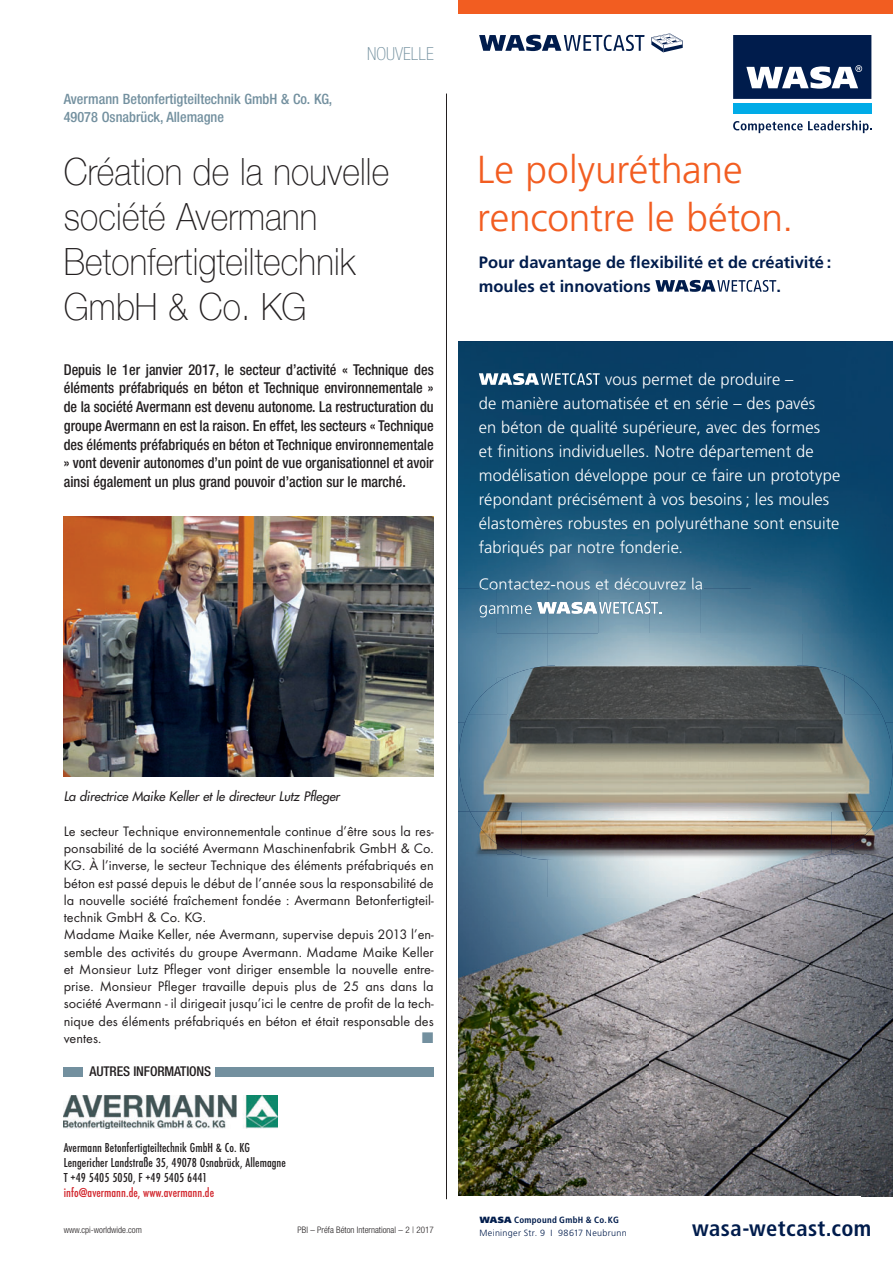
<style>
.page{position:relative;width:893px;height:1263px;background:#fff}
.page>*{position:absolute;margin:0;border:0;box-sizing:border-box;transform-origin:0 0}
.t1{font:300 39px/48px "Frutiger LT Pro";letter-spacing:-.005em;color:#f25d21}
.t2{font:100 37.5px/45px "Helvetica Neue";letter-spacing:.005em;color:#231f20;scale:.9 1}
.t3{font:700 condensed 22.5px "Frutiger LT Pro";letter-spacing:.015em;color:#001c4c}
.t4{font:100 condensed 18px "Helvetica Neue";color:#73909f}
.t5{font:300 16.5px/24px "Frutiger LT Pro";letter-spacing:.005em;color:#fff}
.t6{font:700 16.5px/24px "Frutiger LT Pro";color:#001c4c}
.t7{font:500 condensed 15px/18.8px "Helvetica Neue";color:#231f20;text-align:justify;scale:.95 1}
.t8{font:14.25px/17.2px "Futura T";color:#231f20}
.t9{font:500 condensed 14.25px/18.8px "Helvetica Neue";color:#73909f}
.t10{font:14.25px "European Pi Three";color:#73909f}
.t11{font:500 condensed 13.5px/15px "Futura T";letter-spacing:.005em;color:#231f20}
.t12{font:500 condensed 13.5px "Futura T";letter-spacing:.005em;color:#d1232a}
.t13{font:500 condensed 13.5px "Helvetica Neue";letter-spacing:-.01em;color:#231f20}
.t14{font:italic 12.75px "Futura";letter-spacing:-.005em;color:#231f20}
.t15{font:300 condensed 9px "Helvetica Neue";color:#231f20}
.t16{font:300 9px/13.5px "Frutiger LT Pro";letter-spacing:.035em;color:#001c4c}
.s1{font-family:"Frutiger LT Std";font-weight:900}
.s2{font-weight:700;font-stretch:condensed}
</style>
<div class="page">
<img style="left:459px;top:341px;width:434px;height:248px">
<svg style="left:733px;top:120px;width:138px;height:13px"></svg>
<div style="left:733px;top:35px;width:138px;height:64px;background:#001c4c"></div>
<div style="left:733px;top:103px;width:138px;height:11px;background:#00abe7"></div>
<svg style="left:746px;top:65px;width:116px;height:24px"></svg>
<div style="left:459px;top:0;width:434px;height:14px;background:#f25d21"></div>
<svg style="left:479px;top:35px;width:166px;height:16px"></svg>
<svg style="left:651px;top:33px;width:32px;height:19px"></svg>
<svg style="left:479px;top:373px;width:121px;height:12px"></svg>
<svg style="left:655px;top:280px;width:121px;height:12px"></svg>
<img style="left:459px;top:897px;width:31px;height:251px">
<img style="left:861px;top:897px;width:32px;height:299px">
<img style="left:490px;top:897px;width:318px;height:251px">
<img style="left:808px;top:897px;width:53px;height:299px">
<img style="left:459px;top:1148px;width:349px;height:48px">
<img style="left:459px;top:589px;width:434px;height:44px">
<img style="left:459px;top:633px;width:89px;height:45px">
<img style="left:548px;top:633px;width:255px;height:32px">
<img style="left:803px;top:633px;width:90px;height:45px">
<img style="left:459px;top:678px;width:10px;height:36px">
<img style="left:882px;top:678px;width:11px;height:36px">
<img style="left:608px;top:589px;width:95px;height:1px">
<img style="left:480px;top:589px;width:128px;height:1px">
<img style="left:480px;top:605px;width:52px;height:12px">
<svg style="left:537px;top:602px;width:124px;height:12px"></svg>
<img style="left:459px;top:812px;width:38px;height:85px">
<img style="left:883px;top:812px;width:10px;height:42px">
<img style="left:497px;top:856px;width:51px;height:41px">
<img style="left:548px;top:860px;width:255px;height:37px">
<img style="left:803px;top:854px;width:90px;height:43px">
<img style="left:469px;top:677px;width:38px;height:37px">
<img style="left:507px;top:665px;width:338px;height:49px">
<img style="left:844px;top:675px;width:38px;height:39px">
<img style="left:459px;top:714px;width:434px;height:98px">
<img style="left:470px;top:811px;width:52px;height:45px">
<img style="left:522px;top:811px;width:309px;height:49px">
<img style="left:831px;top:811px;width:52px;height:43px">
<img style="left:64px;top:1095px;width:214px;height:33px">
<div style="left:64px;top:1067px;width:19px;height:9px;background:#73909f"></div>
<div style="left:216px;top:1067px;width:218px;height:9px;background:#73909f"></div>
<img style="left:64px;top:517px;width:370px;height:259px">
<hr style="left:446px;top:94px;width:1px;height:1105px;background:#231f20">
<p class="t9" style="left:64px;top:91px;width:270px">Avermann Betonfertigteiltechnik GmbH &amp; Co. KG,<br>49078 Osnabrück, Allemagne</p>
<p class="t4" style="left:367px;top:47px;width:68px">NOUVELLE</p>
<h2 class="t2" style="left:64px;top:148px;width:363px">Création de la nouvelle société Avermann<br>Betonfertigteiltechnik<br>GmbH &amp; Co. KG</h2>
<p class="t7" style="left:64px;top:361px;width:391px">Depuis le 1er janvier 2017, le secteur d’activité « Technique des éléments préfabriqués en béton et Technique environnementale » de la société Avermann est devenu autonome. La restructuration du groupe Avermann en est la raison. En effet, les secteurs « Technique des éléments préfabriqués en béton et Technique environnementale » vont devenir autonomes d’un point de vue organisationnel et avoir ainsi également un plus grand pouvoir d’action sur le marché.</p>
<h1 class="t1" style="left:477px;top:148px;width:318px">Le polyuréthane rencontre le béton.</h1>
<p class="t6" style="left:479px;top:251px;width:354px">Pour davantage de flexibilité et de créativité : moules et innovations</p>
<p class="t6" style="left:776px;top:275px;width:6px">.</p>
<p class="t5" style="left:479px;top:368px;width:363px;text-indent:126px">vous permet de produire –<br>de manière automatisée et en série – des pavés<br>en béton de qualité supérieure, avec des formes<br>et finitions individuelles. Notre département de modélisation développe pour ce faire un prototype répondant précisément à vos besoins ; les moules élastomères robustes en polyuréthane sont ensuite fabriqués par notre fonderie.</p>
<p class="t5" style="left:479px;top:573px;width:226px">Contactez-nous et découvrez la</p>
<p class="t14" style="left:64px;top:790px;width:280px">La directrice Maike Keller et le directeur Lutz Pfleger</p>
<p class="t8" style="left:64px;top:824px;width:372px">Le secteur Technique environnementale continue d’être sous la res&shy;ponsabilité de la société Avermann Maschinenfabrik GmbH &amp; Co.<br>KG. À l’inverse, le secteur Technique des éléments préfabriqués en béton est passé depuis le début de l’année sous la responsabilité de la nouvelle société fraîchement fondée : Avermann Betonfertigteil - technik GmbH &amp; Co. KG.<br>Madame Maike Keller, née Avermann, supervise depuis 2013 l’en&shy;semble des activités du groupe Avermann. Madame Maike Keller et Monsieur Lutz Pfleger vont diriger ensemble la nouvelle entre&shy;prise. Monsieur Pfleger travaille depuis plus de 25 ans dans la société Avermann - il dirigeait jusqu’ici le centre de profit de la tech&shy;nique des éléments préfabriqués en béton et était responsable des ventes.</p>
<p class="t10" style="left:422px;top:1030px;width:13px">-</p>
<p class="t13" style="left:90px;top:1067px;width:123px">AUTRES INFORMATIONS</p>
<p class="t11" style="left:64px;top:1140px;width:224px">Avermann Betonfertigteiltechnik GmbH &amp; Co. KG<br>Lengericher Landstraße 35, 49078 Osnabrück, Allemagne<br>T +49 5405 5050, F +49 5405 6441</p>
<p class="t12" style="left:64px;top:1187px;width:152px">info@avermann.de, www.avermann.de</p>
<p class="t15" style="left:64px;top:1226px;width:80px">www.cpi-worldwide.com</p>
<p class="t15" style="left:298px;top:1226px;width:138px">PBI – Préfa Béton International – 2 | 2017</p>
<p class="t16" style="left:479px;top:1214px;width:149px"><span class="s1">WASA</span> <span class="s2">Compound GmbH &amp; Co. KG<br></span>Meininger Str. 9 I 98617 Neubrunn</p>
<h3 class="t3" style="left:692px;top:1215px;width:181px">wasa-wetcast.com</h3>
</div>
